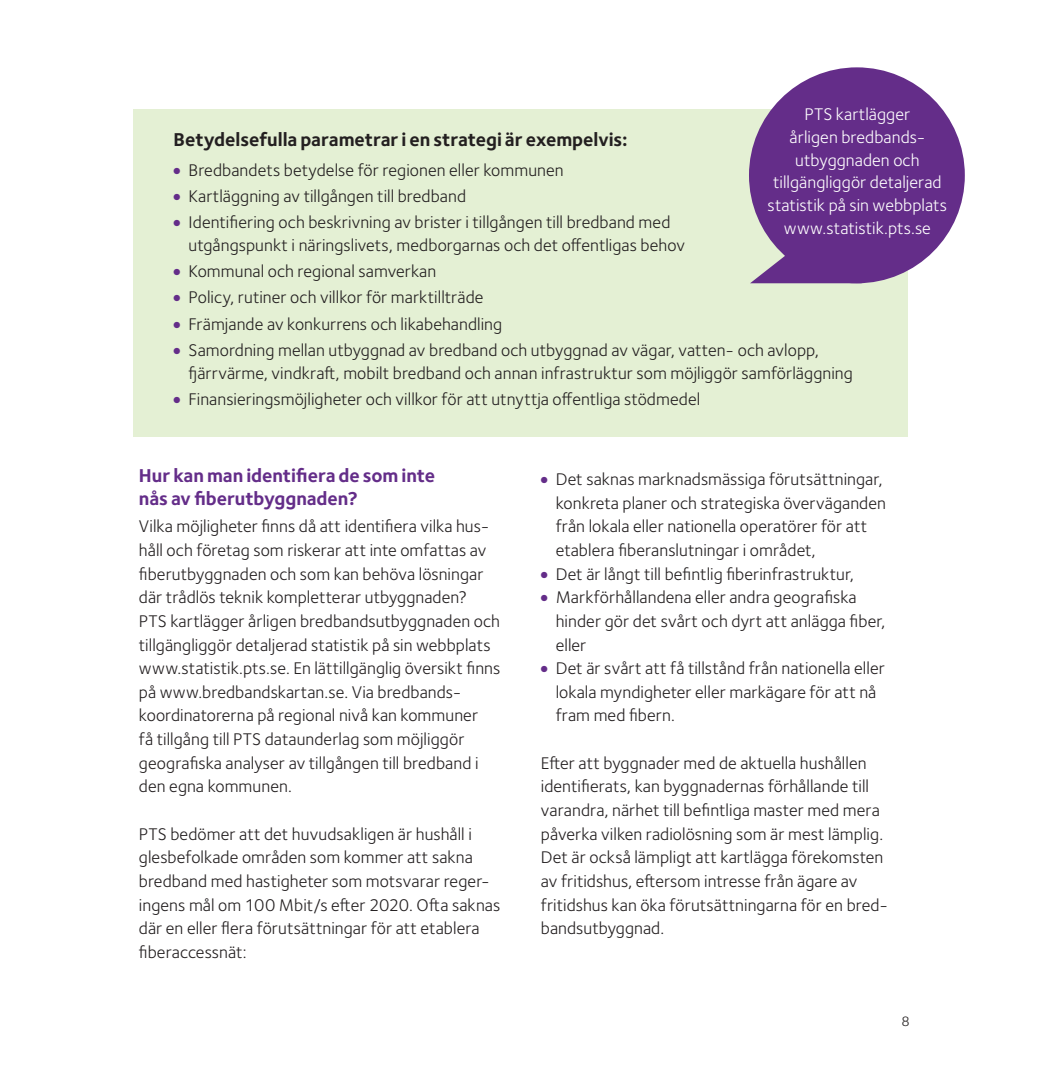
<style>
.page{position:relative;width:1042px;height:1092px;background:#fff}
.page>*{position:absolute;margin:0;border:0;box-sizing:border-box;transform-origin:0 0}
.t1{font:700 19.25px/23.6px "Foundry Sterling";letter-spacing:-.005em;color:#642d89}
.t2{font:700 19.25px "Foundry Sterling";letter-spacing:-.005em;color:#231f20}
.t3{font:17.5px/23.6px "Foundry Sterling";letter-spacing:.005em;color:#231f20}
.t4{font:17.5px/22.8px "Foundry Sterling";letter-spacing:.005em;color:#fff;text-align:center}
.t5{font:14px "Foundry Sterling";color:#231f20}
.s1{color:#642d89}
</style>
<div class="page">
<div style="left:134px;top:109px;width:774px;height:328px;background:#e4f0d4"></div>
<div style="left:749px;top:67px;width:216px;height:216px;background:#642d89;border-radius:50%"></div>
<svg style="left:750px;top:232px;width:97px;height:51px"></svg>
<p class="t4" style="left:767px;top:103px;width:181px">PTS kartlägger<br>årligen bredbands&shy;utbyggnaden och tillgängliggör detaljerad statistik på sin webbplats www.statistik.pts.se</p>
<p class="t2" style="left:174px;top:128px;width:455px">Betydelsefulla parametrar i en strategi är exempelvis:</p>
<p class="t3" style="left:174px;top:158px;width:391px"><span class="s1">●</span> Bredbandets betydelse för regionen eller kommunen</p>
<p class="t3" style="left:174px;top:184px;width:294px"><span class="s1">●</span> Kartläggning av tillgången till bredband</p>
<p class="t3" style="left:189px;top:211px;width:498px;line-height:22.8px;text-indent:-15px"><span class="s1">●</span> Identifiering och beskrivning av brister i tillgången till bredband med utgångspunkt i näringslivets, medborgarnas och det offentligas behov</p>
<p class="t3" style="left:174px;top:260px;width:264px"><span class="s1">●</span> Kommunal och regional samverkan</p>
<p class="t3" style="left:174px;top:286px;width:311px"><span class="s1">●</span> Policy, rutiner och villkor för marktillträde</p>
<p class="t3" style="left:174px;top:312px;width:330px"><span class="s1">●</span> Främjande av konkurrens och likabehandling</p>
<p class="t3" style="left:189px;top:339px;width:666px;line-height:22.8px;text-indent:-15px"><span class="s1">●</span> Samordning mellan utbyggnad av bredband och utbyggnad av vägar, vatten- och avlopp, fjärrvärme, vindkraft, mobilt bredband och annan infrastruktur som möjliggör samförläggning</p>
<p class="t3" style="left:174px;top:387px;width:528px"><span class="s1">●</span> Finansieringsmöjligheter och villkor för att utnyttja offentliga stödmedel</p>
<p class="t1" style="left:139px;top:464px;width:298px">Hur kan man identifiera de som inte nås av fiberutbyggnaden?</p>
<p class="t3" style="left:139px;top:515px;width:363px">Vilka möjligheter finns då att identifiera vilka hus&shy;håll och företag som riskerar att inte omfattas av fiberutbyggnaden och som kan behöva lösningar där trådlös teknik kompletterar utbyggnaden?<br>PTS kartlägger årligen bredbandsutbyggnaden och tillgängliggör detaljerad statistik på sin webbplats www.statistik.pts.se. En lättillgänglig översikt finns på www.bredbandskartan.se. Via bredbands&shy;koordinatorerna på regional nivå kan kommuner<br>få tillgång till PTS dataunderlag som möjliggör geografiska analyser av tillgången till bredband i den egna kommunen.</p>
<p class="t3" style="left:139px;top:822px;width:363px">PTS bedömer att det huvudsakligen är hushåll i glesbefolkade områden som kommer att sakna bredband med hastigheter som motsvarar reger&shy;ingens mål om 100 Mbit/s efter 2020. Ofta saknas där en eller flera förutsättningar för att etablera fiberaccessnät:</p>
<p class="t3" style="left:556px;top:467px;width:332px;text-indent:-15px"><span class="s1">●</span> Det saknas marknadsmässiga förutsättningar, konkreta planer och strategiska överväganden från lokala eller nationella operatörer för att etablera fiberanslutningar i området,</p>
<p class="t3" style="left:541px;top:562px;width:315px"><span class="s1">●</span> Det är långt till befintlig fiberinfrastruktur,</p>
<p class="t3" style="left:556px;top:585px;width:331px;text-indent:-15px"><span class="s1">●</span> Markförhållandena eller andra geografiska hinder gör det svårt och dyrt att anlägga fiber, eller</p>
<p class="t3" style="left:556px;top:656px;width:331px;text-indent:-15px"><span class="s1">●</span> Det är svårt att få tillstånd från nationella eller lokala myndigheter eller markägare för att nå fram med fibern.</p>
<p class="t3" style="left:541px;top:751px;width:349px">Efter att byggnader med de aktuella hushållen identifierats, kan byggnadernas förhållande till varandra, närhet till befintliga master med mera påverka vilken radiolösning som är mest lämplig.<br>Det är också lämpligt att kartlägga förekomsten av fritidshus, eftersom intresse från ägare av fritidshus kan öka förutsättningarna för en bred&shy;bandsutbyggnad.</p>
<p class="t5" style="left:901px;top:1013px;width:10px">8</p>
</div>
